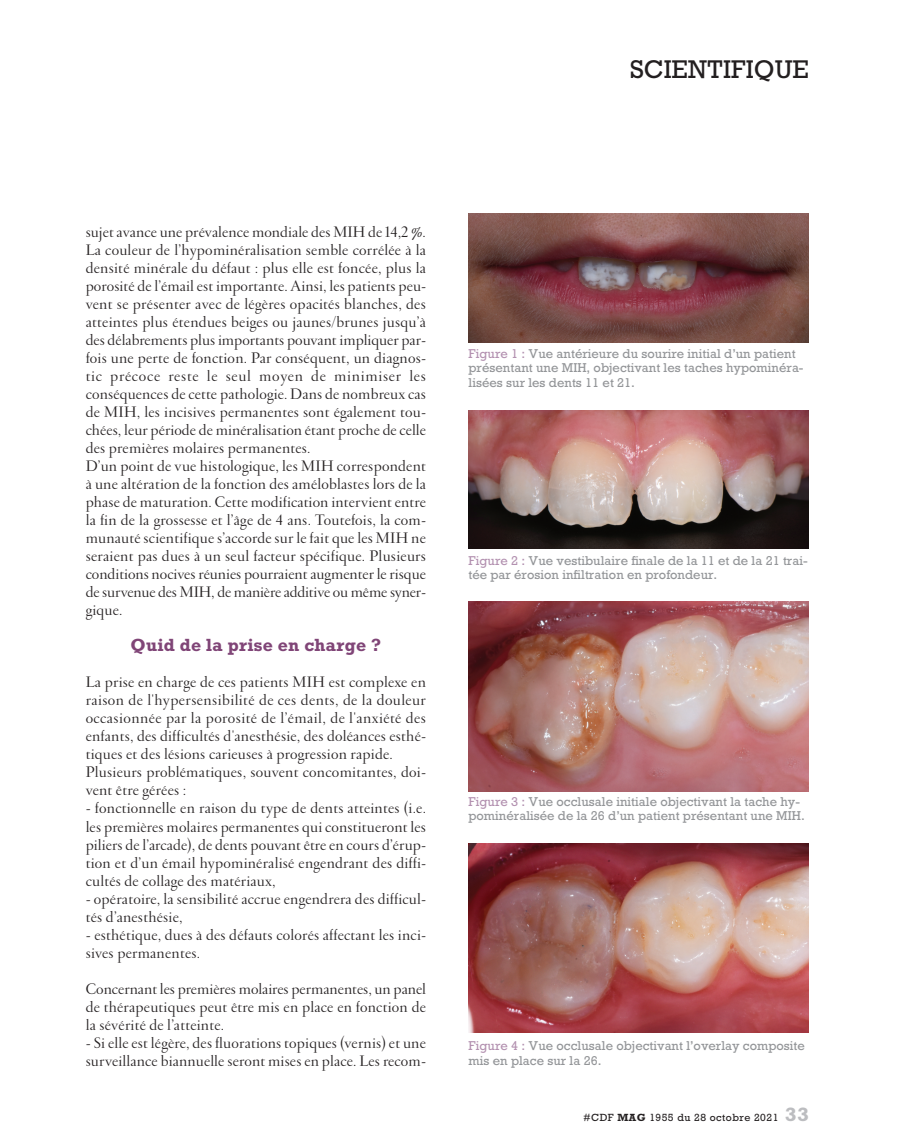
<style>
.page{position:relative;width:897px;height:1145px;background:#fff}
.page>*{position:absolute;margin:0;border:0;box-sizing:border-box;transform-origin:0 0}
.t1{font:24px "Rockwell";color:#231f20}
.t2{font:16.5px/18px "Garamond FB Display";letter-spacing:.015em;color:#231f20;text-align:justify}
.t3{font:700 16.5px "Rockwell";letter-spacing:.015em;color:#804577}
.t4{font:12px/14.4px "Rockwell";color:#939598}
.t5{font:9.75px "Rockwell";letter-spacing:.05em;color:#231f20}
.s1{color:#b391b0}
.s2{font-weight:700}
.s3{font-weight:700;font-size:18px;color:#bcbdc0}
</style>
<div class="page">
<img style="left:468px;top:213px;width:341px;height:129px">
<img style="left:468px;top:843px;width:341px;height:189px">
<img style="left:468px;top:410px;width:341px;height:138px">
<img style="left:468px;top:601px;width:341px;height:189px">
<p class="t1" style="left:630px;top:61px;width:180px">SCIENTIFIQUE</p>
<p class="t2" style="left:86px;top:225px;width:342px">sujet avance une prévalence mondiale des MIH de 14,2 %.<br>La couleur de l’hypominéralisation semble corrélée à la densité minérale du défaut : plus elle est foncée, plus la porosité de l’émail est importante. Ainsi, les patients peu&shy;vent se présenter avec de légères opacités blanches, des atteintes plus étendues beiges ou jaunes/brunes jusqu’à des délabrements plus importants pouvant impliquer par&shy;fois une perte de fonction. Par conséquent, un diagnos&shy;tic précoce reste le seul moyen de minimiser les conséquences de cette pathologie. Dans de nombreux cas de MIH, les incisives permanentes sont également tou&shy;chées, leur période de minéralisation étant proche de celle des premières molaires permanentes.</p>
<p class="t2" style="left:86px;top:459px;width:342px">D’un point de vue histologique, les MIH correspondent à une altération de la fonction des améloblastes lors de la phase de maturation. Cette modification intervient entre la fin de la grossesse et l’âge de 4 ans. Toutefois, la com&shy;munauté scientifique s’accorde sur le fait que les MIH ne seraient pas dues à un seul facteur spécifique. Plusieurs conditions nocives réunies pourraient augmenter le risque de survenue des MIH, de manière additive ou même syner&shy;gique.</p>
<p class="t3" style="left:130px;top:640px;width:252px">Quid de la prise en charge ?</p>
<p class="t2" style="left:86px;top:675px;width:342px">La prise en charge de ces patients MIH est complexe en raison de l'hypersensibilité de ces dents, de la douleur occasionnée par la porosité de l’émail, de l'anxiété des enfants, des difficultés d'anesthésie, des doléances esthé&shy;tiques et des lésions carieuses à progression rapide.</p>
<p class="t2" style="left:86px;top:765px;width:342px">Plusieurs problématiques, souvent concomitantes, doi&shy;vent être gérées :</p>
<p class="t2" style="left:86px;top:801px;width:342px">- fonctionnelle en raison du type de dents atteintes (i.e. les premières molaires permanentes qui constitueront les piliers de l’arcade), de dents pouvant être en cours d’érup&shy;tion et d’un émail hypominéralisé engendrant des diffi&shy;cultés de collage des matériaux,</p>
<p class="t2" style="left:86px;top:891px;width:342px">- opératoire, la sensibilité accrue engendrera des difficul&shy;tés d’anesthésie,</p>
<p class="t2" style="left:86px;top:927px;width:342px">- esthétique, dues à des défauts colorés affectant les inci&shy;sives permanentes.</p>
<p class="t2" style="left:86px;top:981px;width:342px">Concernant les premières molaires permanentes, un panel de thérapeutiques peut être mis en place en fonction de la sévérité de l’atteinte.</p>
<p class="t2" style="left:86px;top:1035px;width:342px">- Si elle est légère, des fluorations topiques (vernis) et une surveillance biannuelle seront mises en place. Les recom-</p>
<p class="t4" style="left:468px;top:347px;width:337px"><span class="s1">Figure 1 :</span> Vue antérieure du sourire initial d’un patient présentant une MIH, objectivant les taches hypominéra&shy;lisées sur les dents 11 et 21.</p>
<p class="t4" style="left:468px;top:554px;width:341px"><span class="s1">Figure 2 :</span> Vue vestibulaire finale de la 11 et de la 21 trai&shy;tée par érosion infiltration en profondeur.</p>
<p class="t4" style="left:468px;top:795px;width:338px"><span class="s1">Figure 3 :</span> Vue occlusale initiale objectivant la tache hy&shy;pominéralisée de la 26 d’un patient présentant une MIH.</p>
<p class="t4" style="left:468px;top:1039px;width:338px"><span class="s1">Figure 4 :</span> Vue occlusale objectivant l’overlay composite mis en place sur la 26.</p>
<p class="t5" style="left:583px;top:1113px;width:227px">#CDF <span class="s2">MAG</span> 1955 du 28 octobre 2021 <span class="s3">33</span></p>
</div>
